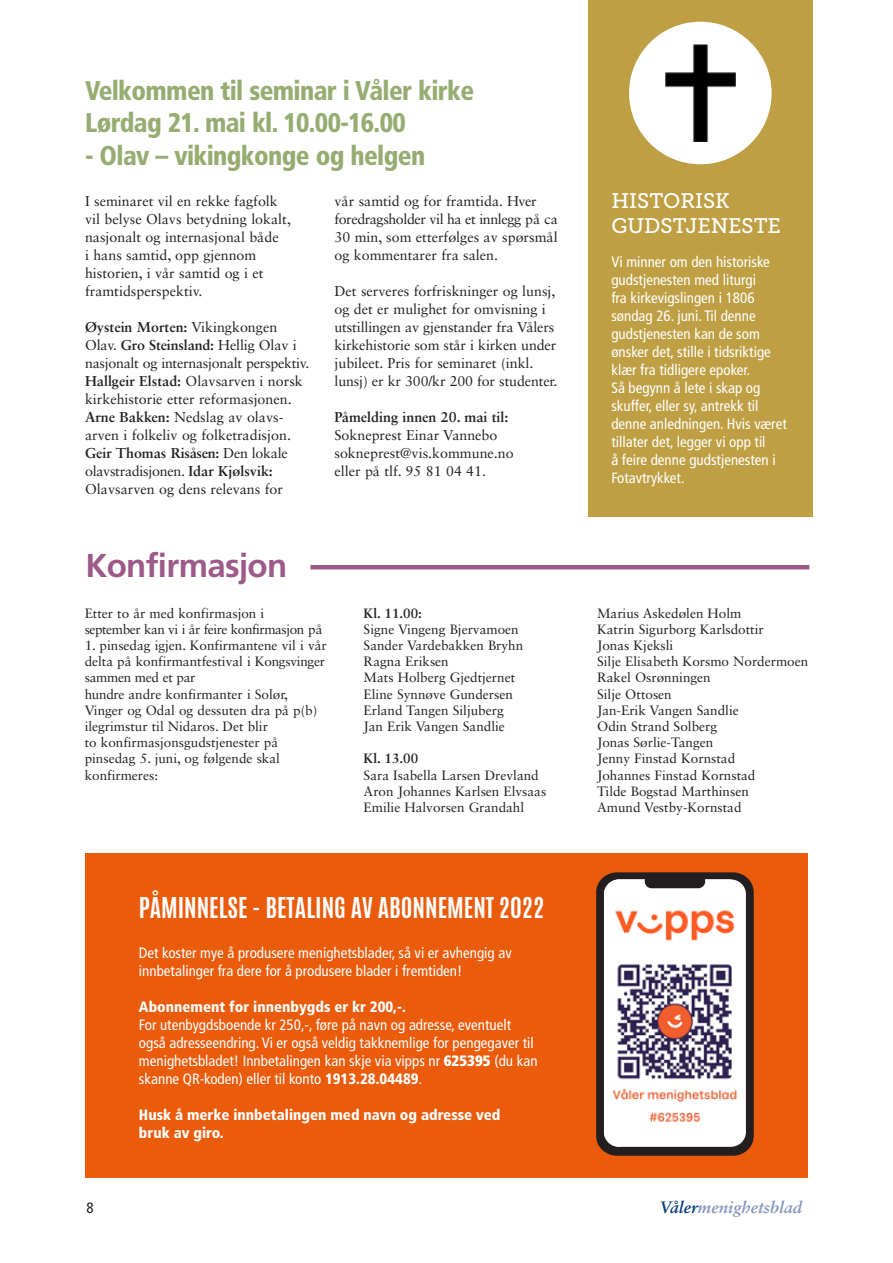
<style>
.page{position:relative;width:893px;height:1263px;background:#fff}
.page>*{position:absolute;margin:0;border:0;box-sizing:border-box;transform-origin:0 0}
.t1{font:700 33px "Frutiger LT Std";letter-spacing:-.02em;color:#9d5a89}
.t2{font:900 condensed 27px/32.4px "Frutiger LT Std";letter-spacing:-.025em;color:#96ac71;scale:.95 1}
.t3{font:700 24px "Antonio";color:#fff}
.t4{font:21px/25.2px "Museo Slab 500";color:#fff}
.t5{font:italic 700 16.5px "Sabon LT Std";color:#8395bd}
.t6{font:condensed 15px/18px "Frutiger LT Std";color:#fff}
.t7{font:900 condensed 15px/18px "Frutiger LT Std";color:#fff}
.t8{font:condensed 15px "Frutiger LT Std";color:#231f20}
.t9{font:14.25px/18px "Sabon LT Std";color:#231f20}
.t10{font:700 14.25px "Sabon LT Std";color:#231f20}
.t11{font:13.5px/16.2px "Sabon LT Std";color:#231f20}
.t12{font:13.5px/16.2px "Sabon LT Std";letter-spacing:-.03em;color:#231f20}
.t13{font:700 13.5px "Sabon LT Std";color:#231f20}
.s1{font-weight:700}
.s2{font-weight:900}
.s3{color:#003d78}
</style>
<div class="page">
<div style="left:85px;top:854px;width:723px;height:324px;background:#ea5b0c"></div>
<div style="left:596px;top:872px;width:158px;height:284px;background:#231f20;border-radius:20px"></div>
<div style="left:604px;top:879px;width:142px;height:268px;background:#fff;border-radius:15px"></div>
<svg style="left:604px;top:879px;width:127px;height:268px"></svg>
<div style="left:645px;top:874px;width:60px;height:14px;background:#231f20;border-radius:7px"></div>
<img style="left:610px;top:901px;width:128px;height:227px">
<hr style="left:310px;top:565px;width:499px;height:4px;background:#9d5a89">
<div style="left:588px;top:0;width:225px;height:517px;background:#bf9f43"></div>
<div style="left:629px;top:22px;width:143px;height:142px;background:#fff;border-radius:50%"></div>
<img style="left:666px;top:45px;width:69px;height:96px">
<h2 class="t2" style="left:85px;top:74px;width:411px">Velkommen til seminar i Våler kirke<br>Lørdag 21. mai kl. 10.00-16.00</h2>
<h2 class="t2" style="left:85px;top:139px;width:360px">- Olav – vikingkonge og helgen</h2>
<p class="t9" style="left:85px;top:192px;width:207px">I seminaret vil en rekke fagfolk vil belyse Olavs betydning lokalt, nasjonalt og internasjonal både<br>i hans samtid, opp gjennom historien, i vår samtid og i et framtidsperspektiv.</p>
<p class="t9" style="left:85px;top:318px;width:226px"><span class="s1">Øystein Morten:</span> Vikingkongen Olav. <span class="s1">Gro Steinsland:</span> Hellig Olav i nasjonalt og internasjonalt perspektiv.<br><span class="s1">Hallgeir Elstad:</span> Olavsarven i norsk kirkehistorie etter reformasjonen.<br><span class="s1">Arne Bakken:</span> Nedslag av olavs&shy;arven i folkeliv og folketradisjon.<br><span class="s1">Geir Thomas Risåsen:</span> Den lokale olavstradisjonen. <span class="s1">Idar Kjølsvik:<br></span>Olavsarven og dens relevans for</p>
<p class="t9" style="left:334px;top:192px;width:225px">vår samtid og for framtida. Hver foredragsholder vil ha et innlegg på ca 30 min, som etterfølges av spørsmål og kommentarer fra salen.</p>
<p class="t9" style="left:334px;top:282px;width:224px">Det serveres forfriskninger og lunsj, og det er mulighet for omvisning i utstillingen av gjenstander fra Vålers kirkehistorie som står i kirken under jubileet. Pris for seminaret (inkl. lunsj) er kr 300/kr 200 for studenter.</p>
<p class="t10" style="left:334px;top:408px;width:175px">Påmelding innen 20. mai til:</p>
<p class="t9" style="left:334px;top:426px;width:181px">Sokneprest Einar Vannebo sokneprest@vis.kommune.no eller på tlf. 95 81 04 41.</p>
<h1 class="t1" style="left:85px;top:546px;width:203px">Konfirmasjon</h1>
<p class="t12" style="left:85px;top:605px;width:239px">Etter to år med konfirmasjon i september kan vi i år feire konfirmasjon på</p>
<p class="t11" style="left:85px;top:637px;width:244px">1. pinsedag igjen. Konfirmantene vil i vår delta på konfirmantfestival i Kongsvinger sammen med et par<br>hundre andre konfirmanter i Solør,<br>Vinger og Odal og dessuten dra på p(b) ilegrimstur til Nidaros. Det blir<br>to konfirmasjonsgudstjenester på pinsedag 5. juni, og følgende skal konfirmeres:</p>
<p class="t13" style="left:364px;top:604px;width:60px">Kl. 11.00:</p>
<p class="t11" style="left:364px;top:621px;width:161px">Signe Vingeng Bjervamoen<br>Sander Vardebakken Bryhn<br>Ragna Eriksen<br>Mats Holberg Gjedtjernet<br>Eline Synnøve Gundersen<br>Erland Tangen Siljuberg<br>Jan Erik Vangen Sandlie</p>
<p class="t13" style="left:364px;top:750px;width:56px">Kl. 13.00</p>
<p class="t11" style="left:364px;top:767px;width:184px">Sara Isabella Larsen Drevland<br>Aron Johannes Karlsen Elvsaas<br>Emilie Halvorsen Grandahl</p>
<h3 class="t3" style="left:139px;top:890px;width:407px">PÅMINNELSE - BETALING AV ABONNEMENT 2022</h3>
<p class="t6" style="left:139px;top:944px;width:374px">Det koster mye å produsere menighetsblader, så vi er avhengig av innbetalinger fra dere for å produsere blader i fremtiden!</p>
<p class="t7" style="left:139px;top:997px;width:269px">Abonnement for innenbygds er kr 200,-.</p>
<p class="t6" style="left:139px;top:1016px;width:400px">For utenbygdsboende kr 250,-, føre på navn og adresse, eventuelt også adresseendring. Vi er også veldig takknemlige for pengegaver til menighetsbladet! Innbetalingen kan skje via vipps nr <span class="s2">625395</span> (du kan skanne QR-koden) eller til konto <span class="s2">1913.28.04489</span>.</p>
<p class="t7" style="left:139px;top:1105px;width:363px">Husk å merke innbetalingen med navn og adresse ved bruk av giro.</p>
<h3 class="t4" style="left:611px;top:188px;width:171px">HISTORISK<br>GUDSTJENESTE</h3>
<p class="t6" style="left:611px;top:253px;width:177px">Vi minner om den historiske gudstjenesten med liturgi<br>fra kirkevigslingen i 1806 søndag 26. juni. Til denne gudstjenesten kan de som ønsker det, stille i tidsriktige klær fra tidligere epoker.<br>Så begynn å lete i skap og skuffer, eller sy, antrekk til denne anledningen. Hvis været tillater det, legger vi opp til<br>å feire denne gudstjenesten i<br>Fotavtrykket.</p>
<p class="t11" style="left:597px;top:605px;width:213px">Marius Askedølen Holm<br>Katrin Sigurborg Karlsdottir<br>Jonas Kjeksli<br>Silje Elisabeth Korsmo Nordermoen<br>Rakel Osrønningen<br>Silje Ottosen<br>Jan-Erik Vangen Sandlie<br>Odin Strand Solberg<br>Jonas Sørlie-Tangen<br>Jenny Finstad Kornstad<br>Johannes Finstad Kornstad<br>Tilde Bogstad Marthinsen<br>Amund Vestby-Kornstad</p>
<p class="t8" style="left:87px;top:1199px;width:9px">8</p>
<p class="t5" style="left:660px;top:1198px;width:144px"><span class="s3">Våler</span>menighetsblad</p>
</div>
